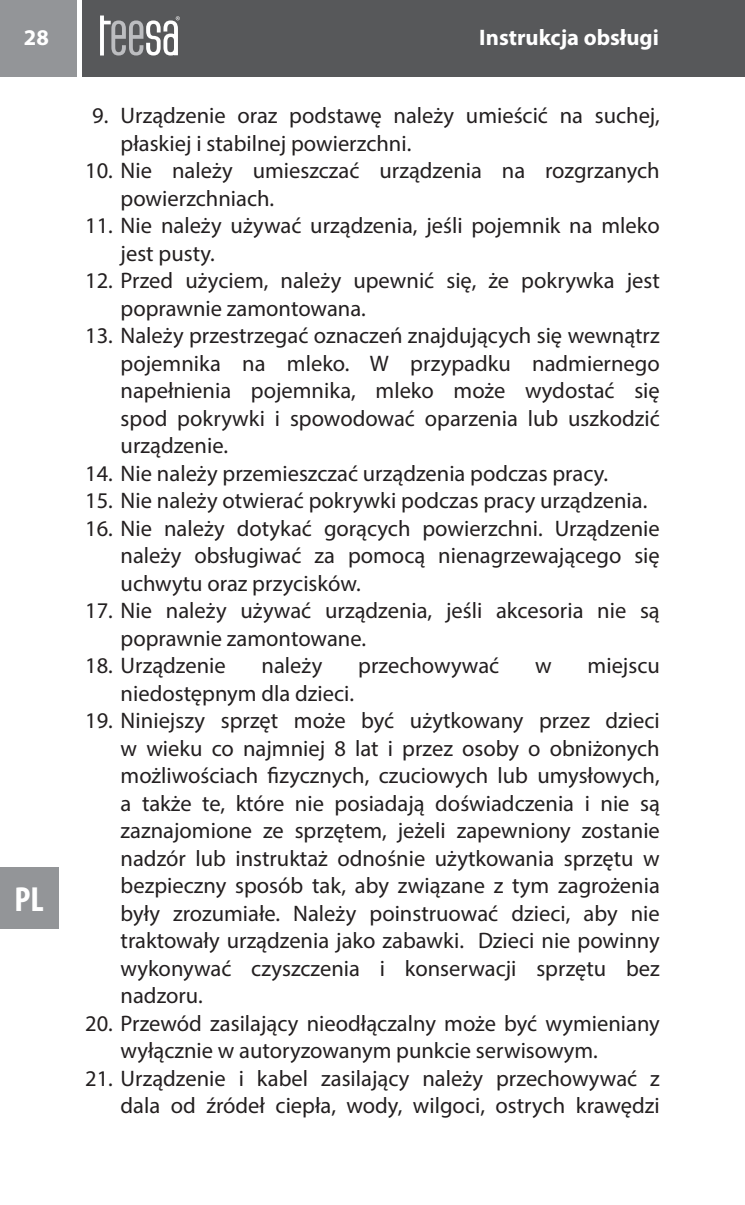
<style>
.page{position:relative;width:745px;height:1205px;background:#fff}
.page>*{position:absolute;margin:0;border:0;box-sizing:border-box;transform-origin:0 0}
.t1{font:700 condensed 35px "Myriad Pro";color:#fff}
.t2{font:22.5px/27.5px "Myriad Pro";color:#231f20}
.t3{font:700 22.5px "Myriad Pro";color:#fff}
</style>
<div class="page">
<div style="left:0;top:867px;width:58px;height:62px;background:#939598"></div>
<div style="left:0;top:0;width:77px;height:77px;background:#939598"></div>
<div style="left:83px;top:0;width:661px;height:77px;background:#57585a"></div>
<hr style="left:744px;top:0;width:1px;height:77px;background:#57585a">
<svg style="left:100px;top:16px;width:80px;height:40px"></svg>
<p class="t3" style="left:24px;top:26px;width:26px">28</p>
<p class="t3" style="left:479px;top:26px;width:181px">Instrukcja obsługi</p>
<h1 class="t1" style="left:15px;top:879px;width:31px">PL</h1>
<p class="t2" style="left:120px;top:102px;width:540px;text-indent:-28px">9. Urządzenie oraz podstawę należy umieścić na suchej, płaskiej i stabilnej powierzchni.</p>
<p class="t2" style="left:120px;top:157px;width:540px;text-indent:-35px">10. Nie należy umieszczać urządzenia na rozgrzanych powierzchniach.</p>
<p class="t2" style="left:120px;top:212px;width:540px;text-indent:-35px">11. Nie należy używać urządzenia, jeśli pojemnik na mleko jest pusty.</p>
<p class="t2" style="left:120px;top:267px;width:540px;text-indent:-35px">12. Przed użyciem, należy upewnić się, że pokrywka jest poprawnie zamontowana.</p>
<p class="t2" style="left:120px;top:322px;width:540px;text-align:justify;text-indent:-35px">13. Należy przestrzegać oznaczeń znajdujących się wewnątrz pojemnika na mleko. W przypadku nadmiernego napełnienia pojemnika, mleko może wydostać się spod pokrywki i spowodować oparzenia lub uszkodzić urządzenie.</p>
<p class="t2" style="left:85px;top:460px;width:524px">14. Nie należy przemieszczać urządzenia podczas pracy.</p>
<p class="t2" style="left:85px;top:487px;width:563px">15. Nie należy otwierać pokrywki podczas pracy urządzenia.</p>
<p class="t2" style="left:120px;top:515px;width:540px;text-align:justify;text-indent:-35px">16. Nie należy dotykać gorących powierzchni. Urządzenie należy obsługiwać za pomocą nienagrzewającego się uchwytu oraz przycisków.</p>
<p class="t2" style="left:120px;top:597px;width:540px;text-indent:-35px">17. Nie należy używać urządzenia, jeśli akcesoria nie są poprawnie zamontowane.</p>
<p class="t2" style="left:85px;top:652px;width:142px">18. Urządzenie</p>
<p class="t2" style="left:261px;top:652px;width:62px">należy</p>
<p class="t2" style="left:358px;top:652px;width:142px">przechowywać</p>
<p class="t2" style="left:535px;top:652px;width:18px">w</p>
<p class="t2" style="left:587px;top:652px;width:74px">miejscu</p>
<p class="t2" style="left:120px;top:680px;width:235px">niedostępnym dla dzieci.</p>
<p class="t2" style="left:120px;top:707px;width:540px;text-align:justify;text-indent:-35px">19. Niniejszy sprzęt może być użytkowany przez dzieci w wieku co najmniej 8 lat i przez osoby o obniżonych możliwościach fizycznych, czuciowych lub umysłowych, a także te, które nie posiadają doświadczenia i nie są zaznajomione ze sprzętem, jeżeli zapewniony zostanie nadzór lub instruktaż odnośnie użytkowania sprzętu w bezpieczny sposób tak, aby związane z tym zagrożenia były zrozumiałe. Należy poinstruować dzieci, aby nie traktowały urządzenia jako zabawki. Dzieci nie powinny wykonywać czyszczenia i konserwacji sprzętu bez nadzoru.</p>
<p class="t2" style="left:120px;top:1010px;width:540px;text-indent:-35px">20. Przewód zasilający nieodłączalny może być wymieniany wyłącznie w autoryzowanym punkcie serwisowym.</p>
<p class="t2" style="left:85px;top:1065px;width:576px;text-align:right">21. Urządzenie i kabel zasilający należy przechowywać z dala od źródeł ciepła, wody, wilgoci, ostrych krawędzi</p>
</div>
